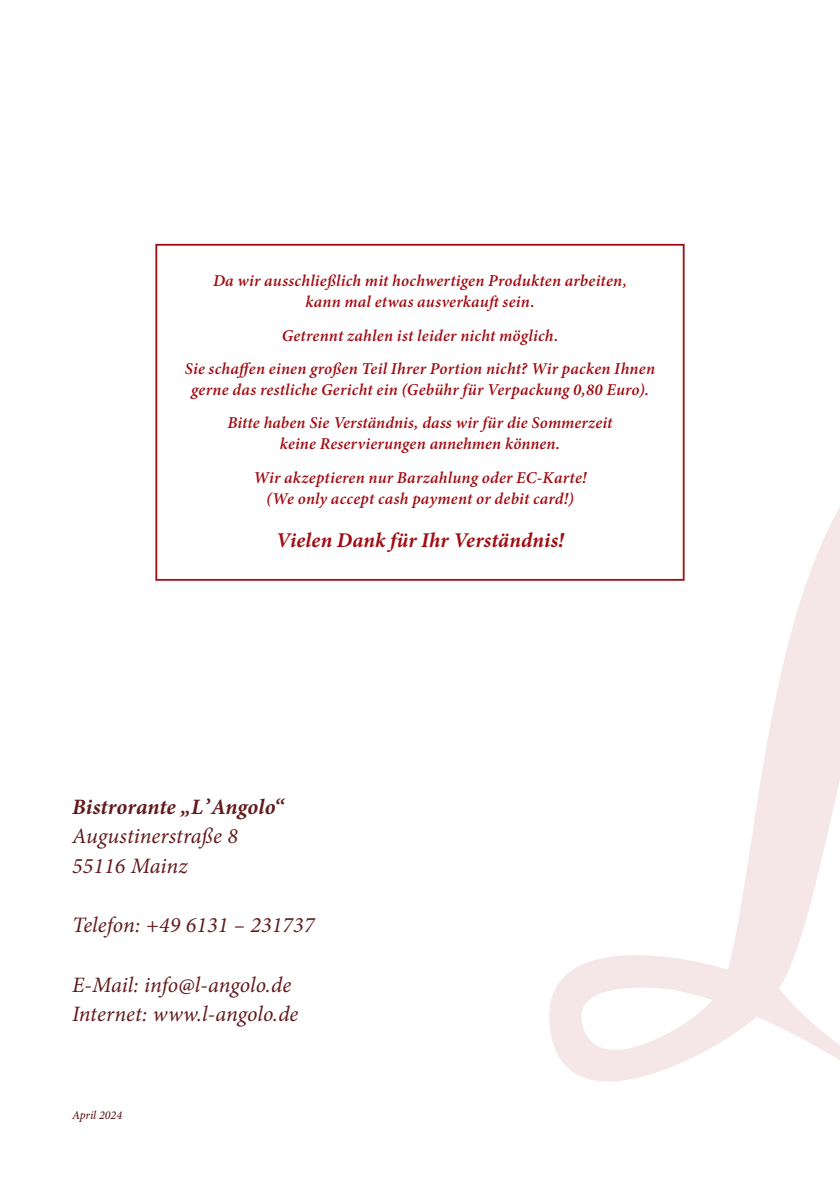
<style>
.page{position:relative;width:840px;height:1191px;background:#fff}
.page>*{position:absolute;margin:0;border:0;box-sizing:border-box;transform-origin:0 0}
.t1{font:italic 22px "Minion Pro";letter-spacing:.005em;color:#621a1c}
.t2{font:italic 700 22px "Minion Pro";letter-spacing:.005em;color:#621a1c}
.t3{font:italic 700 21px "Minion Pro";letter-spacing:.01em;color:#a10c12}
.t4{font:italic 600 16.6px/20.8px "Minion Pro";letter-spacing:.015em;color:#a10c12;text-align:center}
.t5{font:italic 500 12px "Minion Pro";color:#621a1c}
</style>
<div class="page">
<svg style="left:549px;top:402px;width:290px;height:680px"></svg>
<div style="left:155px;top:244px;width:529px;height:337px;border:2px solid #a10c12"></div>
<p class="t4" style="left:213px;top:270px;width:415px">Da wir ausschließlich mit hochwertigen Produkten arbeiten, kann mal etwas ausverkauft sein.</p>
<p class="t4" style="left:281px;top:325px;width:278px">Getrennt zahlen ist leider nicht möglich.</p>
<p class="t4" style="left:185px;top:358px;width:471px">Sie schaffen einen großen Teil Ihrer Portion nicht? Wir packen Ihnen gerne das restliche Gericht ein (Gebühr für Verpackung 0,80 Euro).</p>
<p class="t4" style="left:227px;top:412px;width:386px">Bitte haben Sie Verständnis, dass wir für die Sommerzeit</p>
<p class="t4" style="left:280px;top:433px;width:281px">keine Reservierungen annehmen können.</p>
<p class="t4" style="left:253px;top:467px;width:334px">Wir akzeptieren nur Barzahlung oder EC-Karte!</p>
<p class="t4" style="left:266px;top:488px;width:309px">(We only accept cash payment or debit card!)</p>
<p class="t3" style="left:276px;top:525px;width:289px">Vielen Dank für Ihr Verständnis!</p>
<p class="t2" style="left:72px;top:791px;width:213px">Bistrorante „L’Angolo“</p>
<p class="t1" style="left:72px;top:821px;width:167px">Augustinerstraße 8</p>
<p class="t1" style="left:72px;top:851px;width:117px">55116 Mainz</p>
<p class="t1" style="left:72px;top:910px;width:244px">Telefon: +49 6131 – 231737</p>
<p class="t1" style="left:72px;top:969px;width:220px">E-Mail: info@l-angolo.de</p>
<p class="t1" style="left:72px;top:999px;width:228px">Internet: www.l-angolo.de</p>
<p class="t5" style="left:72px;top:1106px;width:52px">April 2024</p>
</div>
